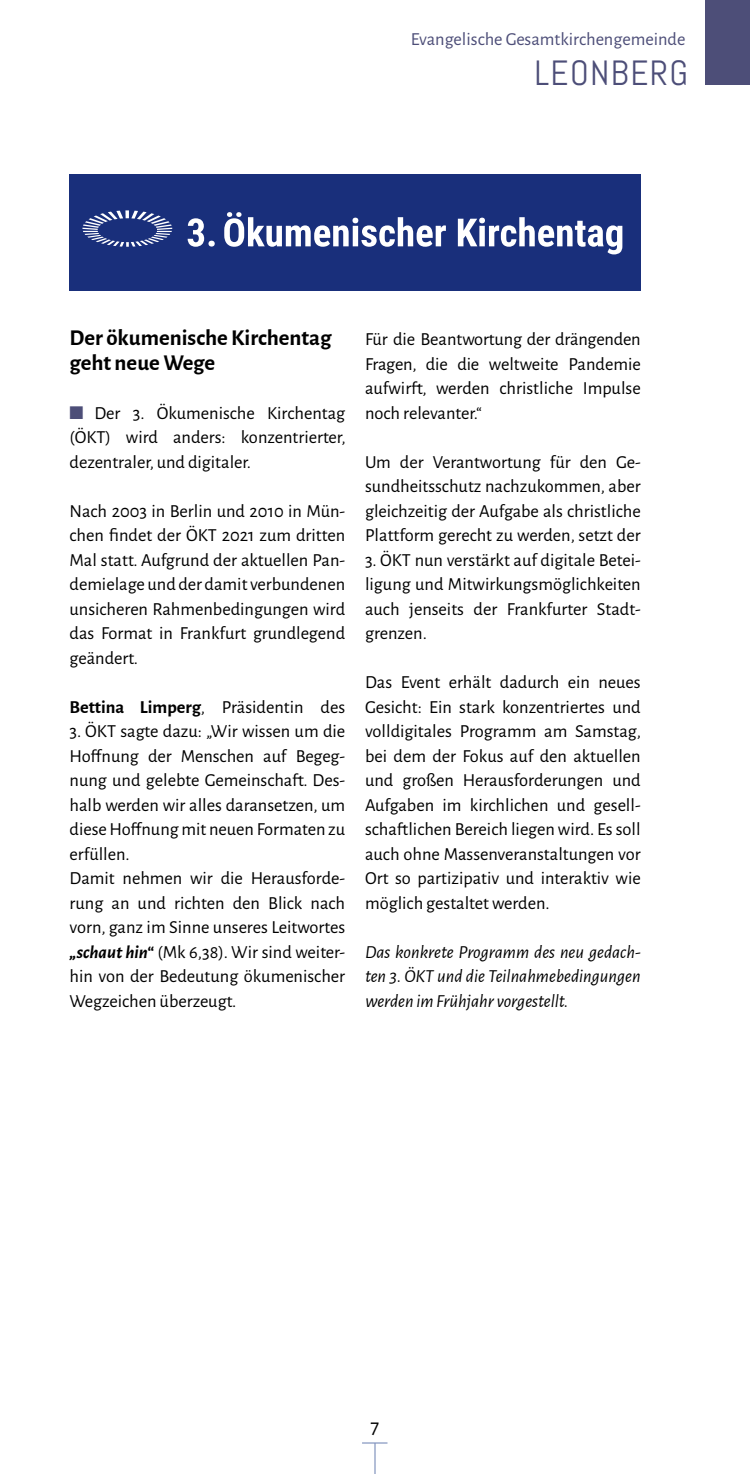
<style>
.page{position:relative;width:750px;height:1474px;background:#fff}
.page>*{position:absolute;margin:0;border:0;box-sizing:border-box;transform-origin:0 0}
.t1{font:35px "Abel";letter-spacing:.04em;color:#4d4e78}
.t2{font:700 22.75px/24.5px "Alegreya Sans";color:#000}
.t3{font:21px "Alegreya Sans";color:#000}
.t4{font:18.38px/24.5px "Alegreya Sans";color:#000;text-align:justify}
.t5{font:italic 18.38px/24.5px "Alegreya Sans";color:#000;text-align:justify}
.t6{font:18.38px "Alegreya Sans";color:#4d4e78}
.s1{color:#4d4e78}
.s2{font-weight:700}
.s3{font-weight:700;font-style:italic}
</style>
<div class="page">
<svg style="left:362px;top:1442px;width:25px;height:1px"></svg>
<hr style="left:374px;top:1443px;width:1px;height:30px;background:#697fb1">
<div style="left:704px;top:0;width:45px;height:85px;background:#4d4e78"></div>
<div style="left:69px;top:174px;width:571px;height:116px;background:#192f7b"></div>
<svg style="left:187px;top:218px;width:27px;height:29px"></svg>
<svg style="left:224px;top:212px;width:221px;height:35px"></svg>
<svg style="left:457px;top:217px;width:165px;height:37px"></svg>
<svg style="left:82px;top:210px;width:90px;height:37px"></svg>
<p class="t6" style="left:410px;top:27px;width:276px">Evangelische Gesamtkirchengemeinde</p>
<h1 class="t1" style="left:534px;top:51px;width:155px">LEON BERG</h1>
<p class="t2" style="left:69px;top:324px;width:263px">Der ökumenische Kirchentag geht neue Wege</p>
<p class="t4" style="left:69px;top:400px;width:277px"><span class="s1">■</span> Der 3. Ökumenische Kirchentag (ÖKT) wird anders: konzentrierter, dezentraler, und digitaler.</p>
<p class="t4" style="left:69px;top:498px;width:277px">Nach 2003 in Berlin und 2010 in Mün&shy;chen findet der ÖKT 2021 zum dritten Mal statt. Aufgrund der aktuellen Pan&shy;demielage und der damit verbundenen unsicheren Rahmenbedingungen wird das Format in Frankfurt grundlegend geändert.</p>
<p class="t4" style="left:69px;top:694px;width:277px"><span class="s2">Bettina Limperg</span>, Präsidentin des</p>
<p class="t4" style="left:69px;top:718px;width:277px;text-align:left">3. ÖKT sagte dazu: „Wir wissen um die<br>Hoffnung der Menschen auf Begeg&shy;nung und gelebte Gemeinschaft. Des&shy;halb werden wir alles daransetzen, um diese Hoffnung mit neuen Formaten zu erfüllen.<br>Damit nehmen wir die Herausforde&shy;rung an und richten den Blick nach vorn, ganz im Sinne unseres Leitwortes <span class="s3">„schaut hin“</span> (Mk 6,38). Wir sind weiter&shy;hin von der Bedeutung ökumenischer<br>Wegzeichen überzeugt.</p>
<p class="t4" style="left:365px;top:326px;width:277px">Für die Beantwortung der drängenden Fragen, die die weltweite Pandemie aufwirft, werden christliche Impulse noch relevanter.“</p>
<p class="t4" style="left:365px;top:448px;width:277px">Um der Verantwortung für den Ge&shy;sundheitsschutz nachzukommen, aber gleichzeitig der Aufgabe als christliche Plattform gerecht zu werden, setzt der</p>
<p class="t4" style="left:365px;top:546px;width:277px">3. ÖKT nun verstärkt auf digitale Betei&shy;ligung und Mitwirkungsmöglichkeiten auch jenseits der Frankfurter Stadt&shy;grenzen.</p>
<p class="t4" style="left:365px;top:669px;width:277px">Das Event erhält dadurch ein neues Gesicht: Ein stark konzentriertes und volldigitales Programm am Samstag, bei dem der Fokus auf den aktuellen und großen Herausforderungen und Aufgaben im kirchlichen und gesell&shy;schaftlichen Bereich liegen wird. Es soll auch ohne Massenveranstaltungen vor Ort so partizipativ und interaktiv wie möglich gestaltet werden.</p>
<p class="t5" style="left:365px;top:938px;width:277px">Das konkrete Programm des neu gedach&shy;ten 3. ÖKT und die Teilnahmebedingungen werden im Frühjahr vorgestellt.</p>
<p class="t3" style="left:370px;top:1411px;width:10px">7</p>
</div>
